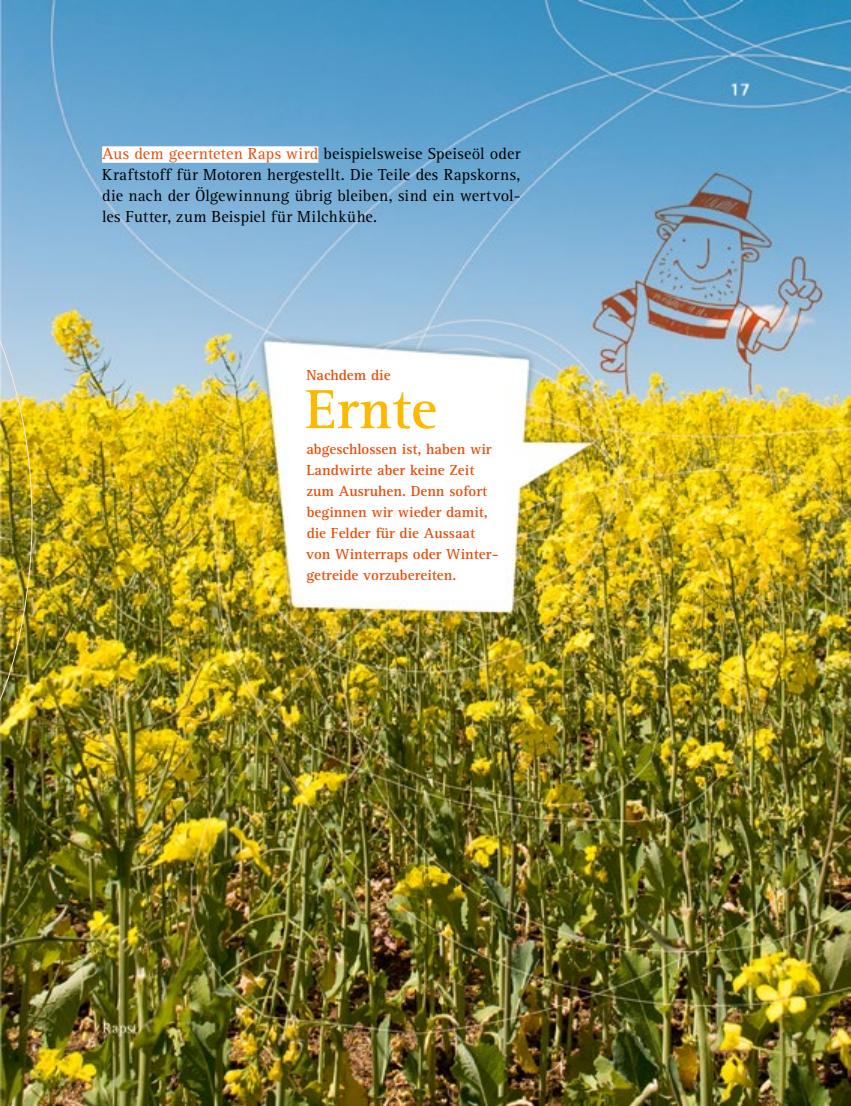
<style>
.page{position:relative;width:851px;height:1106px;background:#fff}
.page>*{position:absolute;margin:0;border:0;box-sizing:border-box;transform-origin:0 0}
.t1{font:700 57px "AT Rotis Serif";color:#fbba00}
.Flie_text{font:16.5px/21px "Rotis Serif Std";letter-spacing:.02em;color:#000;text-align:justify}
.t2{font:700 15px/21px "AT Rotis Serif";color:#e94d0a}
.s1{color:#e94d0a}
</style>
<div class="page">
<img style="left:32px;top:0;width:818px;height:1106px">
<img style="left:0;top:0;width:32px;height:1106px">
<div style="left:102px;top:146px;width:216px;height:17px;background:#fff"></div>
<p class="Flie_text" style="left:102px;top:144px;width:420px"><span class="s1">Aus dem geernteten Raps wird</span> beispielsweise Speiseöl oder Kraftstoff für Motoren hergestellt. Die Teile des Rapskorns, die nach der Ölgewinnung übrig bleiben, sind ein wertvol&shy;les Futter, zum Beispiel für Milchkühe.</p>
<p class="t2" style="left:306px;top:365px;width:85px">Nachdem die</p>
<p class="t1" style="left:305px;top:376px;width:134px">Ernte</p>
<p class="t2" style="left:306px;top:438px;width:194px">abgeschlossen ist, haben wir<br>Landwirte aber keine Zeit zum Ausruhen. Denn sofort beginnen wir wieder damit, die Felder für die Aussaat von Winterraps oder Winter&shy;getreide vorzubereiten.</p>
</div>
